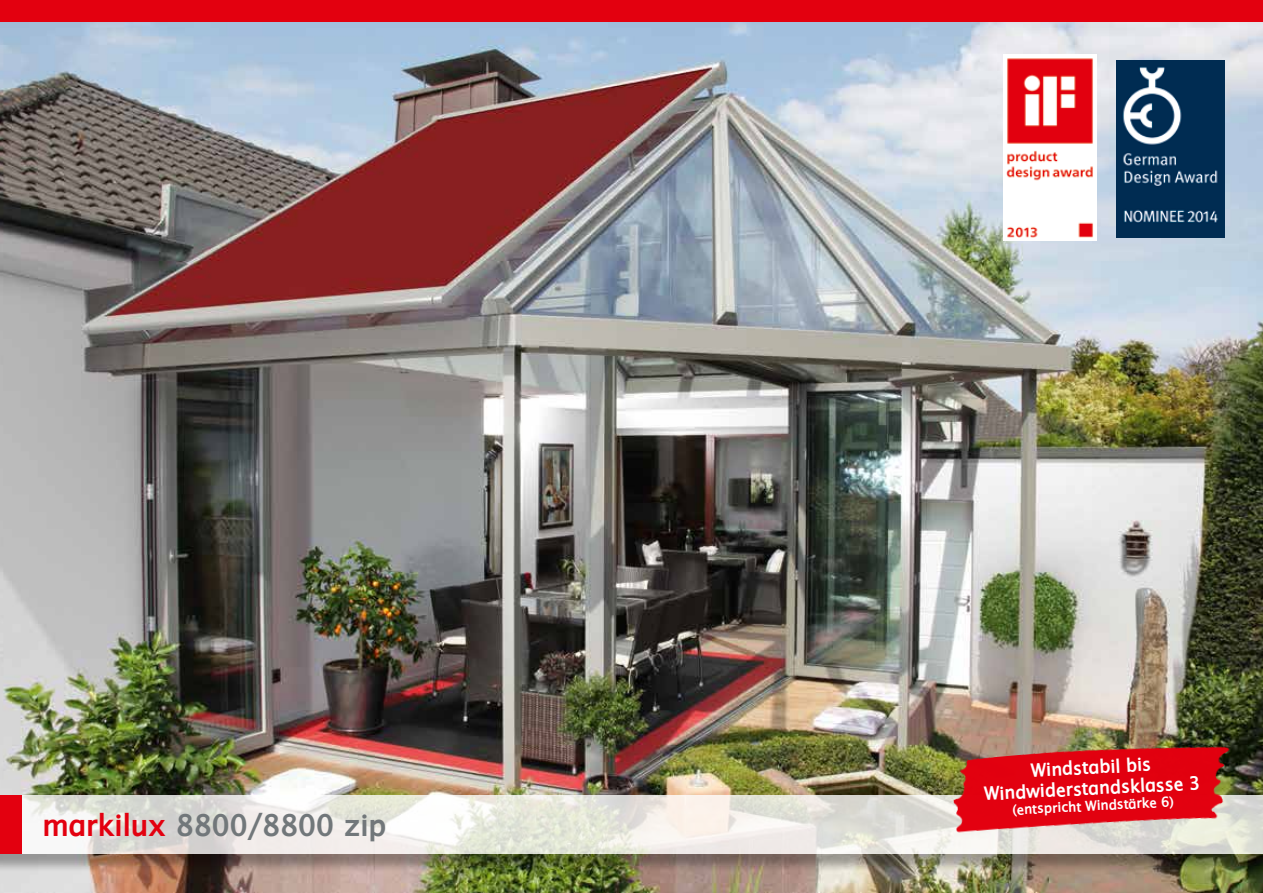
<style>
.page{position:relative;width:1263px;height:893px;background:#fff}
.page>*{position:absolute;margin:0;border:0;box-sizing:border-box;transform-origin:0 0}
.t1{font:700 28.5px "markitype";color:#71777a}
.t2{font:700 17.55px/21.1px "markitype";color:#fff;text-align:center}
.t3{font:700 13.2px "markitype";color:#fff}
.s1{color:#e3000f}
</style>
<div class="page">
<img style="left:0;top:21px;width:1263px;height:872px">
<div style="left:0;top:798px;width:1263px;height:75px;background:#000;opacity:.4"></div>
<svg style="left:21px;top:796px;width:1242px;height:58px"></svg>
<div style="left:0;top:796px;width:21px;height:58px;background:#e3000f"></div>
<img style="left:950px;top:736px;width:293px;height:112px">
<img style="left:1003px;top:55px;width:93px;height:186px">
<img style="left:1116px;top:60px;width:108px;height:177px">
<div style="left:0;top:0;width:1263px;height:21px;background:#e3000f"></div>
<h1 class="t1" style="left:43px;top:802px;width:345px"><span class="s1">markilux</span> 8800/8800 zip</h1>
<p class="t2" style="left:983px;top:762px;width:218px;rotate:-3deg">Windstabil bis<br>Windwiderstandsklasse 3</p>
<p class="t3" style="left:1012px;top:799px;width:163px;rotate:-3deg">(entspricht Windstärke 6)</p>
</div>
